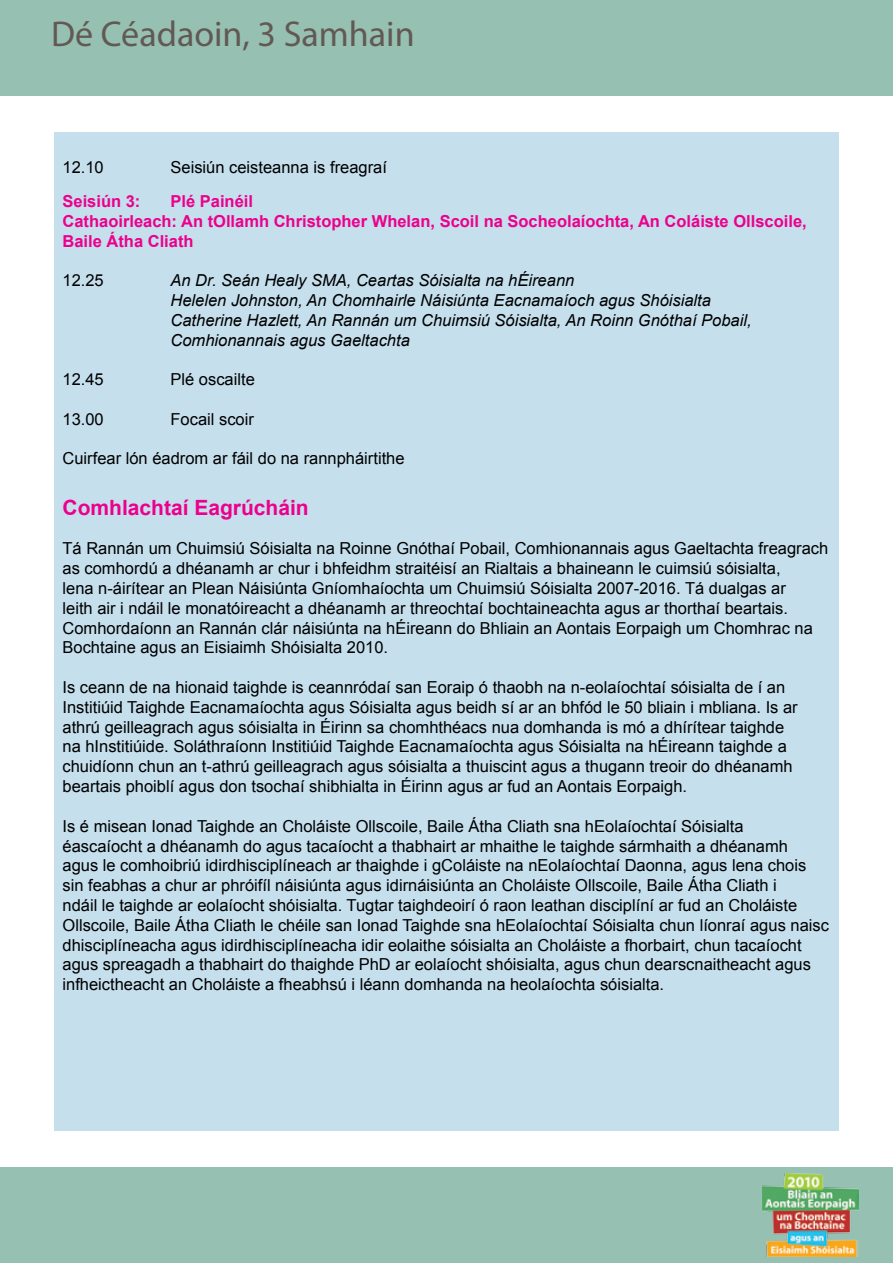
<style>
.page{position:relative;width:893px;height:1263px;background:#fff}
.page>*{position:absolute;margin:0;border:0;box-sizing:border-box;transform-origin:0 0}
.t1{font:36px "Myriad Pro";color:#625955}
.t2{font:700 21px "Arial";color:#ec008c}
.t3{font:16.5px/19.8px "Arial";color:#000}
.t4{font:italic 16.5px/19.8px "Arial";color:#000}
.t5{font:700 16.5px/19.8px "Arial";color:#ec008c}
</style>
<div class="page">
<div style="left:0;top:0;width:893px;height:96px;background:#96c1b2"></div>
<div style="left:0;top:1167px;width:893px;height:96px;background:#96c1b2"></div>
<img style="left:763px;top:1173px;width:96px;height:84px">
<div style="left:54px;top:132px;width:785px;height:998px;background:#c5dfed"></div>
<h1 class="t1" style="left:51px;top:12px;width:365px">Dé Céadaoin, 3 Samhain</h1>
<p class="t3" style="left:63px;top:157px;width:43px">12.10</p>
<p class="t3" style="left:170px;top:157px;width:218px">Seisiún ceisteanna is freagraí</p>
<p class="t5" style="left:63px;top:192px;width:79px">Seisiún 3:</p>
<p class="t5" style="left:63px;top:192px;width:746px;text-indent:108px">Plé Painéil<br>Cathaoirleach: An tOllamh Christopher Whelan, Scoil na Socheolaíochta, An Coláiste Ollscoile,<br>Baile Átha Cliath</p>
<p class="t3" style="left:63px;top:271px;width:43px">12.25</p>
<p class="t4" style="left:170px;top:271px;width:583px">An Dr. Seán Healy SMA, Ceartas Sóisialta na hÉireann<br>Helelen Johnston, An Chomhairle Náisiúnta Eacnamaíoch agus Shóisialta Catherine Hazlett, An Rannán um Chuimsiú Sóisialta, An Roinn Gnóthaí Pobail, Comhionannais agus Gaeltachta</p>
<p class="t3" style="left:63px;top:370px;width:43px">12.45</p>
<p class="t3" style="left:170px;top:370px;width:86px">Plé oscailte</p>
<p class="t3" style="left:63px;top:409px;width:43px">13.00</p>
<p class="t3" style="left:170px;top:409px;width:85px">Focail scoir</p>
<p class="t3" style="left:63px;top:449px;width:344px">Cuirfear lón éadrom ar fáil do na rannpháirtithe</p>
<p class="t2" style="left:63px;top:494px;width:248px">Comhlachtaí Eagrúcháin</p>
<p class="t3" style="left:63px;top:539px;width:767px">Tá Rannán um Chuimsiú Sóisialta na Roinne Gnóthaí Pobail, Comhionannais agus Gaeltachta freagrach as comhordú a dhéanamh ar chur i bhfeidhm straitéisí an Rialtais a bhaineann le cuimsiú sóisialta,<br>lena n-áirítear an Plean Náisiúnta Gníomhaíochta um Chuimsiú Sóisialta 2007-2016. Tá dualgas ar<br>leith air i ndáil le monatóireacht a dhéanamh ar threochtaí bochtaineachta agus ar thorthaí beartais.<br>Comhordaíonn an Rannán clár náisiúnta na hÉireann do Bhliain an Aontais Eorpaigh um Chomhrac na Bochtaine agus an Eisiaimh Shóisialta 2010.</p>
<p class="t3" style="left:63px;top:677px;width:737px">Is ceann de na hionaid taighde is ceannródaí san Eoraip ó thaobh na n-eolaíochtaí sóisialta de í an Institiúid Taighde Eacnamaíochta agus Sóisialta agus beidh sí ar an bhfód le 50 bliain i mbliana. Is ar athrú geilleagrach agus sóisialta in Éirinn sa chomhthéacs nua domhanda is mó a dhírítear taighde na hInstitiúide. Soláthraíonn Institiúid Taighde Eacnamaíochta agus Sóisialta na hÉireann taighde a chuidíonn chun an t-athrú geilleagrach agus sóisialta a thuiscint agus a thugann treoir do dhéanamh beartais phoiblí agus don tsochaí shibhialta in Éirinn agus ar fud an Aontais Eorpaigh.</p>
<p class="t3" style="left:63px;top:816px;width:768px">Is é misean Ionad Taighde an Choláiste Ollscoile, Baile Átha Cliath sna hEolaíochtaí Sóisialta<br>éascaíocht a dhéanamh do agus tacaíocht a thabhairt ar mhaithe le taighde sármhaith a dhéanamh<br>agus le comhoibriú idirdhisciplíneach ar thaighde i gColáiste na nEolaíochtaí Daonna, agus lena chois sin feabhas a chur ar phróifíl náisiúnta agus idirnáisiúnta an Choláiste Ollscoile, Baile Átha Cliath i<br>ndáil le taighde ar eolaíocht shóisialta. Tugtar taighdeoirí ó raon leathan disciplíní ar fud an Choláiste Ollscoile, Baile Átha Cliath le chéile san Ionad Taighde sna hEolaíochtaí Sóisialta chun líonraí agus naisc dhisciplíneacha agus idirdhisciplíneacha idir eolaithe sóisialta an Choláiste a fhorbairt, chun tacaíocht agus spreagadh a thabhairt do thaighde PhD ar eolaíocht shóisialta, agus chun dearscnaitheacht agus infheictheacht an Choláiste a fheabhsú i léann domhanda na heolaíochta sóisialta.</p>
</div>
